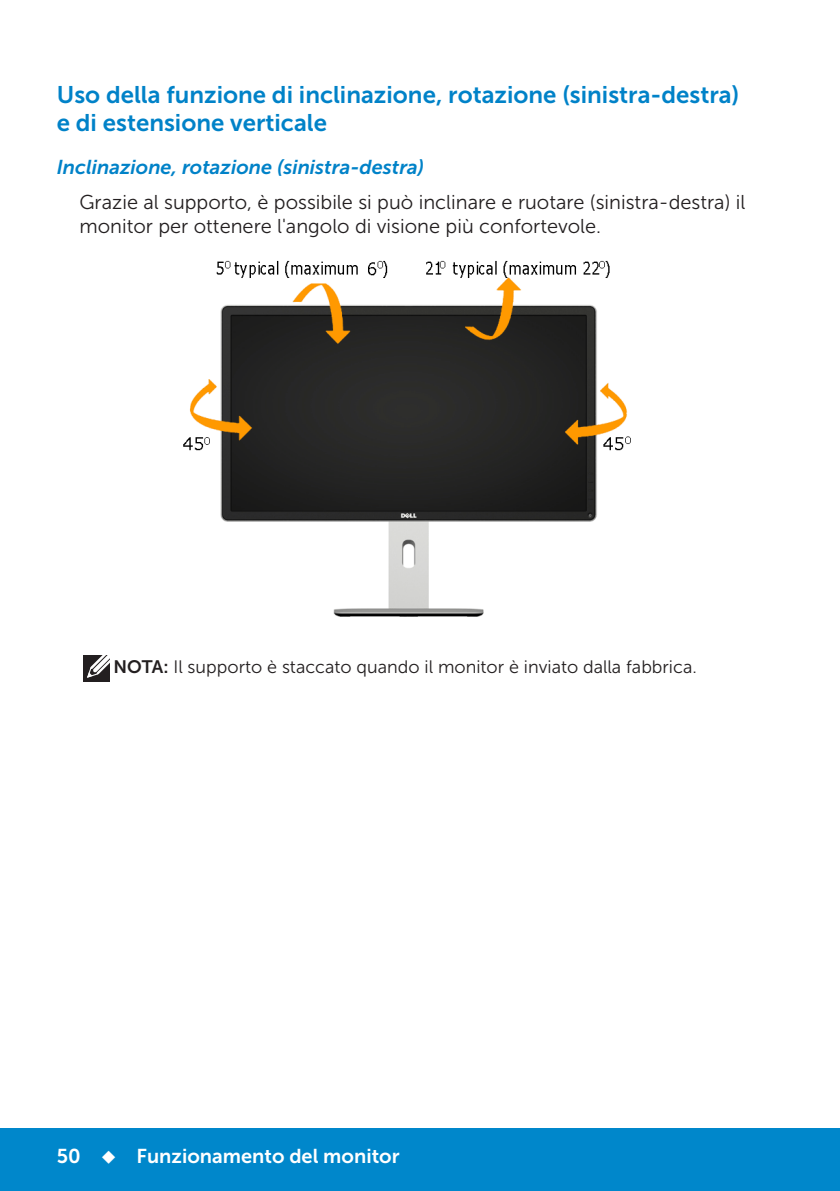
<style>
.page{position:relative;width:840px;height:1191px;background:#fff}
.page>*{position:absolute;margin:0;border:0;box-sizing:border-box;transform-origin:0 0}
.Head2{font:24px/28px "Museo Sans For Dell 700";color:#0082c8}
.Paragraph{font:20px/24px "Museo Sans For Dell 300";color:#231f20}
.Head3{font:italic 20px "Museo Sans For Dell 700";color:#0082c8}
.t1{font:20px "Museo Sans For Dell 700";color:#fff}
.Note_indent{font:18px "Museo Sans For Dell 300";color:#231f20}
.s1{font-family:"Museo Sans For Dell 700"}
</style>
<div class="page">
<div style="left:0;top:1128px;width:839px;height:63px;background:#0087cb"></div>
<img style="left:183px;top:260px;width:448px;height:357px">
<div style="left:83px;top:655px;width:27px;height:26px;background:#231f20"></div>
<svg style="left:87px;top:655px;width:23px;height:23px"></svg>
<p class="Head2" style="left:57px;top:81px;width:683px">Uso della funzione di inclinazione, rotazione (sinistra-destra) e di estensione verticale</p>
<p class="Head3" style="left:57px;top:156px;width:369px">Inclinazione, rotazione (sinistra-destra)</p>
<p class="Paragraph" style="left:79px;top:190px;width:667px">Grazie al supporto, è possibile si può inclinare e ruotare (sinistra-destra) il monitor per ottenere l'angolo di visione più confortevole.</p>
<p class="Note_indent" style="left:113px;top:657px;width:584px"><span class="s1">NOTA:</span> Il supporto è staccato quando il monitor è inviato dalla fabbrica.</p>
<p class="t1" style="left:57px;top:1144px;width:344px">50 ◆ Funzionamento del monitor</p>
</div>
